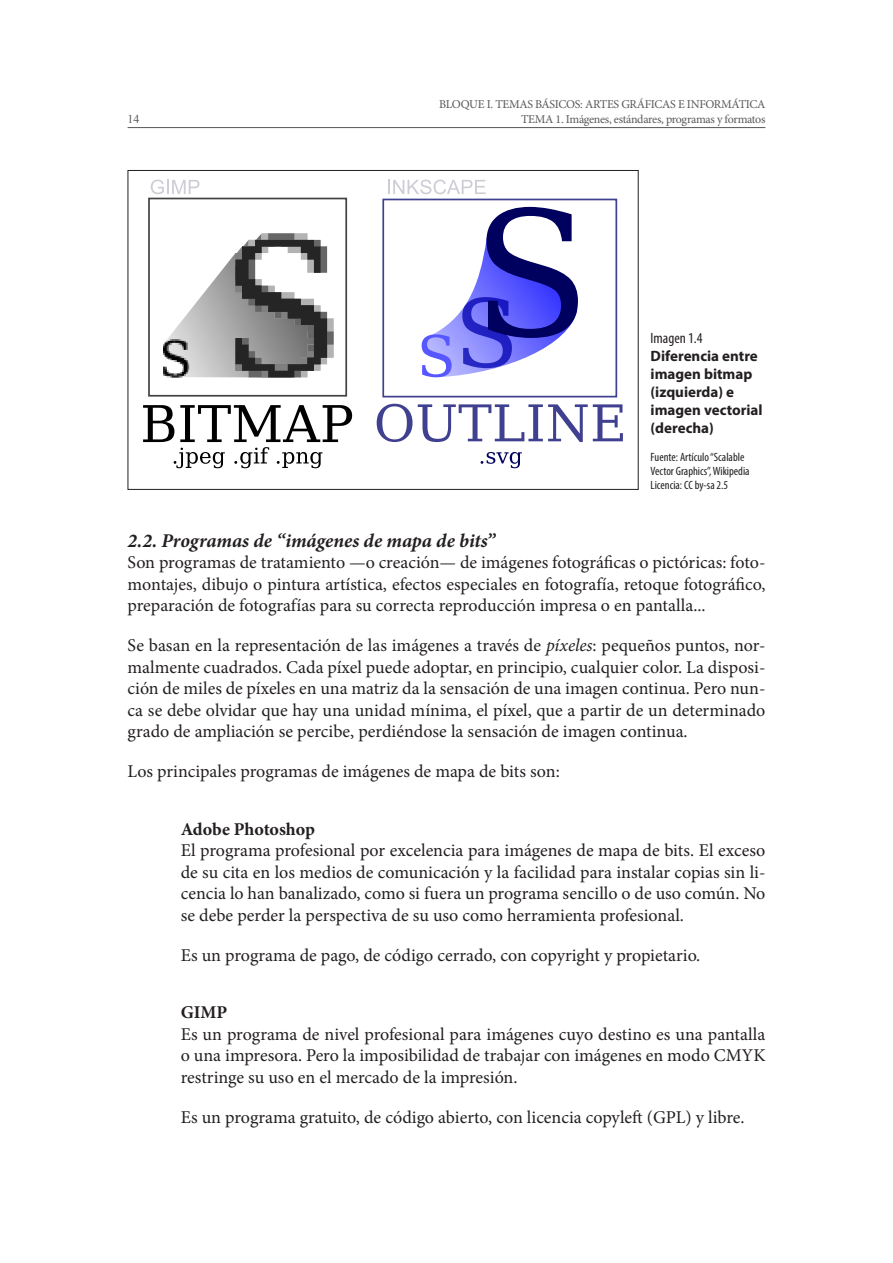
<style>
.page{position:relative;width:893px;height:1263px;background:#fff}
.page>*{position:absolute;margin:0;border:0;box-sizing:border-box;transform-origin:0 0}
.Título_3{font:italic 700 19.5px "Minion Pro";letter-spacing:-.005em;color:#231f20}
.Texto{font:18px/21.6px "Minion Pro";color:#231f20;text-align:justify}
.Texto_indentado{font:18px/21.6px "Minion Pro";color:#231f20;text-align:justify}
.Título_4{font:700 18px "Minion Pro";color:#231f20}
.t1{font:700 15px/18px "Myriad Pro";color:#231f20}
.t2{font:12px "Minion Pro";letter-spacing:-.025em;color:#57585a}
.t3{font:condensed 12px/14.4px "Myriad Pro";color:#231f20}
.t4{font:12px "Times New Roman";color:#57585a}
.s1{font-weight:400;font-stretch:condensed}
.s2{font-style:italic}
</style>
<div class="page">
<hr style="left:128px;top:127px;width:637px;height:1px;background:#57585a">
<svg style="left:143px;top:179px;width:480px;height:290px"></svg>
<svg style="left:481px;top:452px;width:41px;height:16px"></svg>
<svg style="left:163px;top:233px;width:171px;height:145px"></svg>
<div style="left:128px;top:170px;width:511px;height:320px;border:1px solid #231f20"></div>
<p class="t2" style="left:439px;top:97px;width:328px">BLOQUE I. TEMAS BÁSICOS: ARTES GRÁFICAS E INFORMÁTICA</p>
<p class="t4" style="left:128px;top:111px;width:13px">14</p>
<p class="t2" style="left:521px;top:111px;width:246px">TEMA 1. Imágenes, estándares, programas y formatos</p>
<p class="t1" style="left:651px;top:329px;width:114px"><span class="s1">Imagen 1.4<br></span>Diferencia entre imagen bitmap (izquierda) e imagen vectorial (derecha)</p>
<p class="t3" style="left:651px;top:449px;width:101px">Fuente: Artículo “Scalable<br>Vector Graphics”, Wikipedia<br>Licencia: CC by-sa 2.5</p>
<p class="Título_3" style="left:128px;top:526px;width:369px">2.2. Programas de “imágenes de mapa de bits”</p>
<p class="Texto" style="left:128px;top:552px;width:639px">Son programas de tratamiento —o creación— de imágenes fotográficas o pictóricas: foto&shy;montajes, dibujo o pintura artística, efectos especiales en fotografía, retoque fotográfico, preparación de fotografías para su correcta reproducción impresa o en pantalla...</p>
<p class="Texto" style="left:128px;top:634px;width:639px">Se basan en la representación de las imágenes a través de <span class="s2">píxeles</span>: pequeños puntos, nor&shy;malmente cuadrados. Cada píxel puede adoptar, en principio, cualquier color. La disposi&shy;ción de miles de píxeles en una matriz da la sensación de una imagen continua. Pero nun&shy;ca se debe olvidar que hay una unidad mínima, el píxel, que a partir de un determinado grado de ampliación se percibe, perdiéndose la sensación de imagen continua.</p>
<p class="Texto" style="left:128px;top:760px;width:434px">Los principales programas de imágenes de mapa de bits son:</p>
<p class="Título_4" style="left:181px;top:816px;width:136px">Adobe Photoshop</p>
<p class="Texto_indentado" style="left:181px;top:840px;width:586px">El programa profesional por excelencia para imágenes de mapa de bits. El exceso de su cita en los medios de comunicación y la facilidad para instalar copias sin li&shy;cencia lo han banalizado, como si fuera un programa sencillo o de uso común. No se debe perder la perspectiva de su uso como herramienta profesional.</p>
<p class="Texto_indentado" style="left:181px;top:944px;width:521px">Es un programa de pago, de código cerrado, con copyright y propietario.</p>
<p class="Título_4" style="left:181px;top:1000px;width:48px">GIMP</p>
<p class="Texto_indentado" style="left:181px;top:1023px;width:586px">Es un programa de nivel profesional para imágenes cuyo destino es una pantalla o una impresora. Pero la imposibilidad de trabajar con imágenes en modo CMYK restringe su uso en el mercado de la impresión.</p>
<p class="Texto_indentado" style="left:181px;top:1106px;width:565px">Es un programa gratuito, de código abierto, con licencia copyleft (GPL) y libre.</p>
</div>
